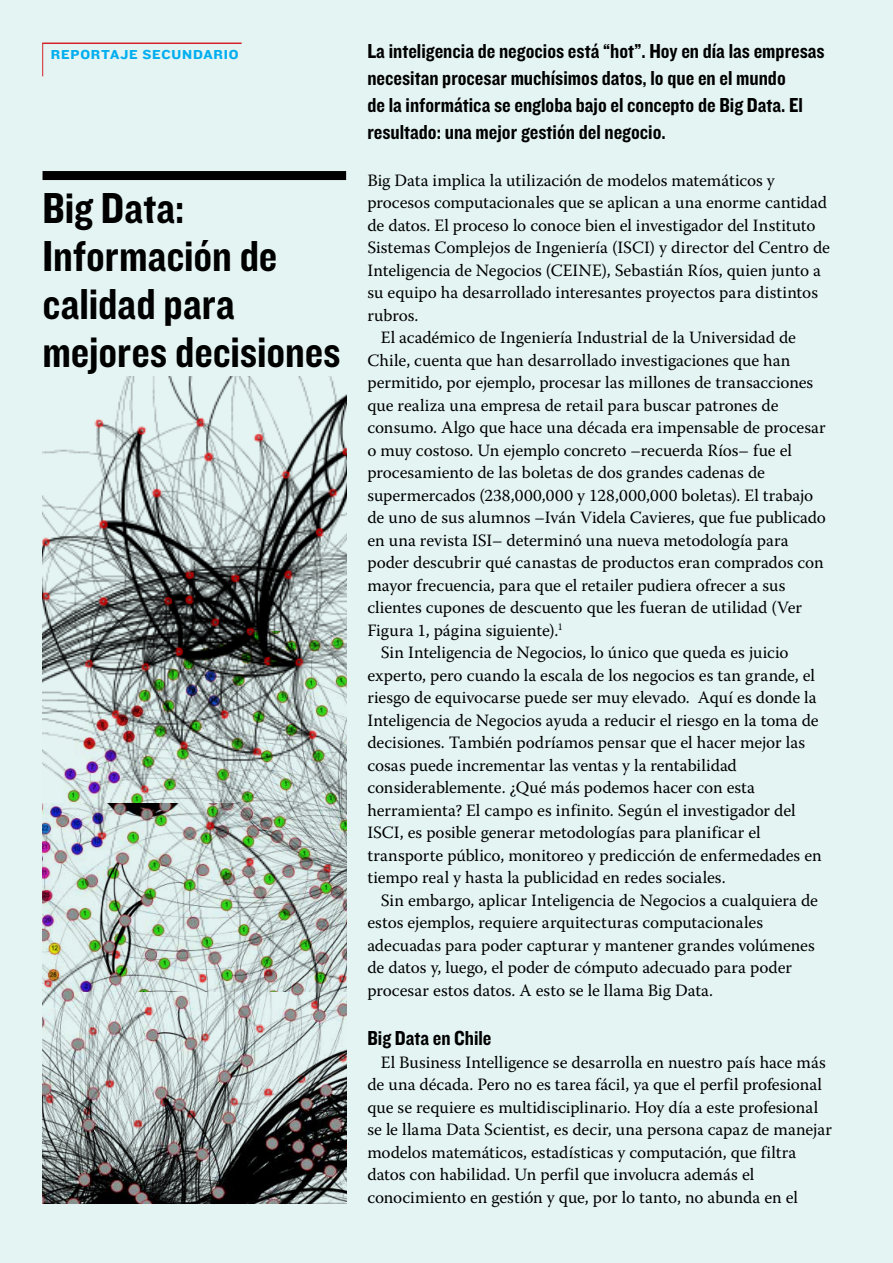
<style>
.page{position:relative;width:893px;height:1263px;background:#e4f4f3}
.page>*{position:absolute;margin:0;border:0;box-sizing:border-box;transform-origin:0 0}
.t1{font:45px/48px "Knockout HTF50 Welterweight";letter-spacing:-.005em;color:#000}
.t2{font:21px/27px "Knockout HTF50 Welterweight";color:#000}
.t3{font:17.25px/22.5px "Warnock Pro";letter-spacing:-.005em;color:#000}
.t4{font:13.5px "Knockout HTF52 Cruiserweight";letter-spacing:.055em;color:#00aeef}
</style>
<div class="page">
<div style="left:43px;top:171px;width:303px;height:9px;background:#000"></div>
<img style="left:43px;top:1133px;width:303px;height:70px">
<img style="left:43px;top:376px;width:303px;height:757px">
<img style="left:43px;top:631px;width:303px;height:360px">
<hr style="left:43px;top:43px;width:199px;height:1px;background:#d2232a">
<hr style="left:42px;top:43px;width:1px;height:33px;background:#d2232a">
<p class="t4" style="left:51px;top:47px;width:189px">REPORTAJE SECUNDARIO</p>
<h1 class="t1" style="left:43px;top:185px;width:300px">Big Data:<br>Información de calidad para mejores decisiones</h1>
<p class="t2" style="left:367px;top:38px;width:459px">La inteligencia de negocios está “hot”. Hoy en día las empresas necesitan procesar muchísimos datos, lo que en el mundo<br>de la informática se engloba bajo el concepto de Big Data. El resultado: una mejor gestión del negocio.</p>
<p class="t3" style="left:367px;top:168px;width:409px">Big Data implica la utilización de modelos matemáticos y</p>
<p class="t3" style="left:367px;top:191px;width:461px">procesos computacionales que se aplican a una enorme cantidad</p>
<p class="t3" style="left:367px;top:213px;width:450px">de datos. El proceso lo conoce bien el investigador del Instituto</p>
<p class="t3" style="left:367px;top:236px;width:464px">Sistemas Complejos de Ingeniería (ISCI) y director del Centro de</p>
<p class="t3" style="left:367px;top:258px;width:455px">Inteligencia de Negocios (CEINE), Sebastián Ríos, quien junto a</p>
<p class="t3" style="left:367px;top:281px;width:452px">su equipo ha desarrollado interesantes proyectos para distintos</p>
<p class="t3" style="left:367px;top:303px;width:53px">rubros.</p>
<p class="t3" style="left:381px;top:326px;width:417px">El académico de Ingeniería Industrial de la Universidad de</p>
<p class="t3" style="left:367px;top:348px;width:425px">Chile, cuenta que han desarrollado investigaciones que han</p>
<p class="t3" style="left:367px;top:371px;width:447px">permitido, por ejemplo, procesar las millones de transacciones</p>
<p class="t3" style="left:367px;top:393px;width:413px">que realiza una empresa de retail para buscar patrones de</p>
<p class="t3" style="left:367px;top:416px;width:460px">consumo. Algo que hace una década era impensable de procesar</p>
<p class="t3" style="left:367px;top:438px;width:426px">o muy costoso. Un ejemplo concreto –recuerda Ríos– fue el</p>
<p class="t3" style="left:367px;top:461px;width:399px">procesamiento de las boletas de dos grandes cadenas de</p>
<p class="t3" style="left:367px;top:483px;width:447px">supermercados (238,000,000 y 128,000,000 boletas). El trabajo</p>
<p class="t3" style="left:367px;top:506px;width:460px">de uno de sus alumnos –Iván Videla Cavieres, que fue publicado</p>
<p class="t3" style="left:367px;top:528px;width:423px">en una revista ISI– determinó una nueva metodología para</p>
<p class="t3" style="left:367px;top:551px;width:458px">poder descubrir qué canastas de productos eran comprados con</p>
<p class="t3" style="left:367px;top:573px;width:420px">mayor frecuencia, para que el retailer pudiera ofrecer a sus</p>
<p class="t3" style="left:367px;top:596px;width:436px">clientes cupones de descuento que les fueran de utilidad (Ver</p>
<p class="t3" style="left:367px;top:618px;width:197px">Figura 1, página siguiente).<sup>1</sup></p>
<p class="t3" style="left:381px;top:641px;width:409px">Sin Inteligencia de Negocios, lo único que queda es juicio</p>
<p class="t3" style="left:367px;top:663px;width:449px">experto, pero cuando la escala de los negocios es tan grande, el</p>
<p class="t3" style="left:367px;top:686px;width:451px">riesgo de equivocarse puede ser muy elevado. Aquí es donde la</p>
<p class="t3" style="left:367px;top:708px;width:453px">Inteligencia de Negocios ayuda a reducir el riesgo en la toma de</p>
<p class="t3" style="left:367px;top:731px;width:439px">decisiones. También podríamos pensar que el hacer mejor las</p>
<p class="t3" style="left:367px;top:753px;width:371px">cosas puede incrementar las ventas y la rentabilidad</p>
<p class="t3" style="left:367px;top:776px;width:389px">considerablemente. ¿Qué más podemos hacer con esta</p>
<p class="t3" style="left:367px;top:798px;width:430px">herramienta? El campo es infinito. Según el investigador del</p>
<p class="t3" style="left:367px;top:821px;width:395px">ISCI, es posible generar metodologías para planificar el</p>
<p class="t3" style="left:367px;top:843px;width:456px">transporte público, monitoreo y predicción de enfermedades en</p>
<p class="t3" style="left:367px;top:866px;width:360px">tiempo real y hasta la publicidad en redes sociales.</p>
<p class="t3" style="left:381px;top:888px;width:439px">Sin embargo, aplicar Inteligencia de Negocios a cualquiera de</p>
<p class="t3" style="left:367px;top:911px;width:397px">estos ejemplos, requiere arquitecturas computacionales</p>
<p class="t3" style="left:367px;top:933px;width:449px">adecuadas para poder capturar y mantener grandes volúmenes</p>
<p class="t3" style="left:367px;top:956px;width:426px">de datos y, luego, el poder de cómputo adecuado para poder</p>
<p class="t3" style="left:367px;top:978px;width:347px">procesar estos datos. A esto se le llama Big Data.</p>
<p class="t2" style="left:367px;top:1025px;width:126px">Big Data en Chile</p>
<p class="t3" style="left:367px;top:1050px;width:466px;text-indent:14px">El Business Intelligence se desarrolla en nuestro país hace más de una década. Pero no es tarea fácil, ya que el perfil profesional que se requiere es multidisciplinario. Hoy día a este profesional se le llama Data Scientist, es decir, una persona capaz de manejar modelos matemáticos, estadísticas y computación, que filtra datos con habilidad. Un perfil que involucra además el conocimiento en gestión y que, por lo tanto, no abunda en el</p>
</div>
